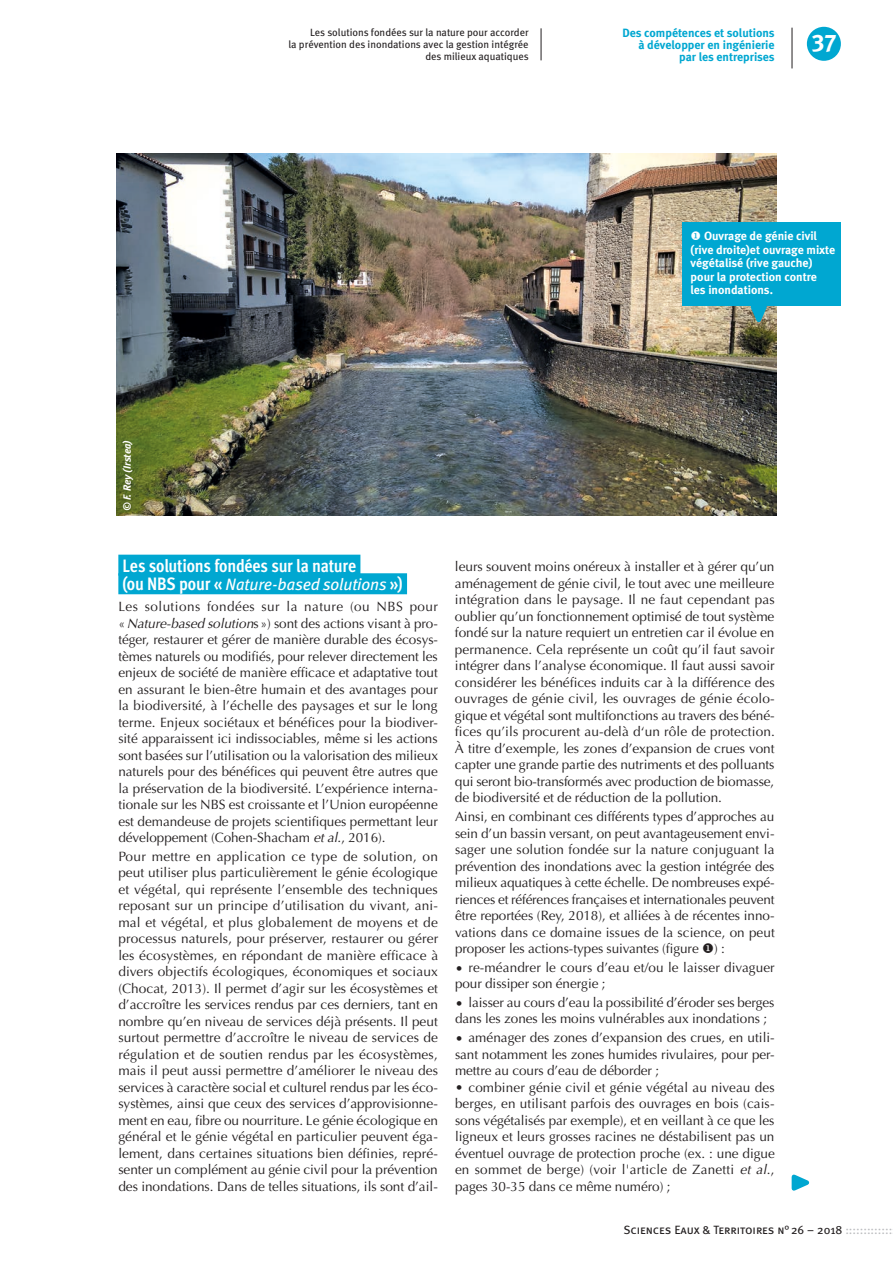
<style>
.page{position:relative;width:893px;height:1263px;background:#fff}
.page>*{position:absolute;margin:0;border:0;box-sizing:border-box;transform-origin:0 0}
.t1{font:24px "Meta Bold Caps Expert";color:#fff}
.H1_L1_bleu_2__articl{font:700 18px "Meta Cond OT";letter-spacing:-.015em;color:#fff}
.H1_L1_bleu_2__articl-2{font:italic 16.5px "Meta Book LF";letter-spacing:-.005em;color:#fff}
.t2{font:13.5px/16.5px "Optima";letter-spacing:-.005em;color:#231f20;text-align:justify}
.légende{font:12px/13.5px "Meta Bold LF";color:#fff}
.t3{font:700 12px/12px "Meta";color:#00a7d1;text-align:right}
.t4{font:12px "Meta Book Caps";color:#231f20}
.roulette_article{font:10.5px/12px "Meta Book LF";color:#231f20;text-align:right}
.crédit_photo{font:italic 10.5px "Meta Bold LF";color:#fff}
.s1{font-family:"Meta Cond OT";font-weight:700;font-style:normal;font-size:18px}
.s2{font-style:italic}
.s3{color:#bcbdc0}
</style>
<div class="page">
<div style="left:118px;top:555px;width:242px;height:21px;background:#00a7d1"></div>
<div style="left:118px;top:573px;width:289px;height:21px;background:#00a7d1"></div>
<svg style="left:791px;top:1174px;width:19px;height:17px"></svg>
<hr style="left:541px;top:28px;width:1px;height:32px;background:#231f20">
<img style="left:117px;top:153px;width:659px;height:363px">
<div style="left:682px;top:222px;width:159px;height:84px;background:#00a7d1"></div>
<svg style="left:747px;top:306px;width:24px;height:25px"></svg>
<div style="left:807px;top:27px;width:34px;height:34px;background:#00a7d1;border-radius:50%"></div>
<hr style="left:792px;top:28px;width:1px;height:40px;background:#231f20">
<p class="crédit_photo" style="left:121px;top:511px;width:74px;rotate:-90deg">© F. Rey (Irstea)</p>
<p class="roulette_article" style="left:289px;top:26px;width:242px">Les solutions fondées sur la nature pour accorder<br>la prévention des inondations avec la gestion intégrée des milieux aquatiques</p>
<p class="t3" style="left:622px;top:27px;width:154px">Des compétences et solutions à développer en ingénierie par les entreprises</p>
<p class="t1" style="left:812px;top:28px;width:26px">37</p>
<p class="légende" style="left:691px;top:229px;width:146px">◆ Ouvrage de génie civil (rive droite)et ouvrage mixte végétalisé (rive gauche) pour la protection contre<br>les inondations.</p>
<p class="H1_L1_bleu_2__articl" style="left:123px;top:554px;width:235px">Les solutions fondées sur la nature</p>
<p class="H1_L1_bleu_2__articl-2" style="left:123px;top:575px;width:282px"><span class="s1">(ou NBS pour «</span> Nature-based solutions <span class="s1">»)</span></p>
<p class="t2" style="left:118px;top:598px;width:321px">Les solutions fondées sur la nature (ou NBS pour «<span class="s2">Nature-based solution</span>s») sont des actions visant à pro&shy;téger, restaurer et gérer de manière durable des écosys&shy;tèmes naturels ou modifiés, pour relever directement les enjeux de société de manière efficace et adaptative tout en assurant le bien-être humain et des avantages pour la biodiversité, à l’échelle des paysages et sur le long terme. Enjeux sociétaux et bénéfices pour la biodiver&shy;sité apparaissent ici indissociables, même si les actions sont basées sur l’utilisation ou la valorisation des milieux naturels pour des bénéfices qui peuvent être autres que la préservation de la biodiversité. L’expérience interna&shy;tionale sur les NBS est croissante et l’Union européenne est demandeuse de projets scientifiques permettant leur développement (Cohen-Shacham <span class="s2">et al</span>., 2016).</p>
<p class="t2" style="left:118px;top:848px;width:321px">Pour mettre en application ce type de solution, on peut utiliser plus particulièrement le génie écologique et végétal, qui représente l’ensemble des techniques reposant sur un principe d’utilisation du vivant, ani&shy;mal et végétal, et plus globalement de moyens et de processus naturels, pour préserver, restaurer ou gérer les écosystèmes, en répondant de manière efficace à divers objectifs écologiques, économiques et sociaux (Chocat, 2013). Il permet d’agir sur les écosystèmes et d’accroître les services rendus par ces derniers, tant en nombre qu’en niveau de services déjà présents. Il peut surtout permettre d’accroître le niveau de services de régulation et de soutien rendus par les écosystèmes, mais il peut aussi permettre d’améliorer le niveau des services à caractère social et culturel rendus par les éco&shy;systèmes, ainsi que ceux des services d’approvisionne&shy;ment en eau, fibre ou nourriture. Le génie écologique en général et le génie végétal en particulier peuvent éga&shy;lement, dans certaines situations bien définies, repré&shy;senter un complément au génie civil pour la prévention des inondations. Dans de telles situations, ils sont d’ail-</p>
<p class="t2" style="left:455px;top:559px;width:321px">leurs souvent moins onéreux à installer et à gérer qu’un aménagement de génie civil, le tout avec une meilleure intégration dans le paysage. Il ne faut cependant pas oublier qu’un fonctionnement optimisé de tout système fondé sur la nature requiert un entretien car il évolue en permanence. Cela représente un coût qu’il faut savoir intégrer dans l’analyse économique. Il faut aussi savoir considérer les bénéfices induits car à la différence des ouvrages de génie civil, les ouvrages de génie écolo&shy;gique et végétal sont multifonctions au travers des béné&shy;fices qu’ils procurent au-delà d‘un rôle de protection.<br>À titre d’exemple, les zones d’expansion de crues vont capter une grande partie des nutriments et des polluants qui seront bio-transformés avec production de biomasse, de biodiversité et de réduction de la pollution.</p>
<p class="t2" style="left:455px;top:808px;width:321px">Ainsi, en combinant ces différents types d’approches au sein d’un bassin versant, on peut avantageusement envi&shy;sager une solution fondée sur la nature conjuguant la prévention des inondations avec la gestion intégrée des milieux aquatiques à cette échelle. De nombreuses expé&shy;riences et références françaises et internationales peuvent être reportées (Rey, 2018), et alliées à de récentes inno&shy;vations dans ce domaine issues de la science, on peut proposer les actions-types suivantes (figure ◆) :</p>
<p class="t2" style="left:455px;top:959px;width:321px">• re-méandrer le cours d’eau et/ou le laisser divaguer pour dissiper son énergie ;</p>
<p class="t2" style="left:455px;top:994px;width:321px">• laisser au cours d’eau la possibilité d’éroder ses berges dans les zones les moins vulnérables aux inondations ;</p>
<p class="t2" style="left:455px;top:1029px;width:321px">• aménager des zones d’expansion des crues, en utili&shy;sant notamment les zones humides rivulaires, pour per&shy;mettre au cours d’eau de déborder ;</p>
<p class="t2" style="left:455px;top:1079px;width:321px">• combiner génie civil et génie végétal au niveau des berges, en utilisant parfois des ouvrages en bois (cais&shy;sons végétalisés par exemple), et en veillant à ce que les ligneux et leurs grosses racines ne déstabilisent pas un éventuel ouvrage de protection proche (ex. : une digue en sommet de berge) (voir l'article de Zanetti <span class="s2">et al</span>., pages 30-35 dans ce même numéro) ;</p>
<p class="t4" style="left:623px;top:1223px;width:270px">Sciences Eaux &amp; Territoires n°26 – 2018 <span class="s3">:::::::::::::</span></p>
</div>
